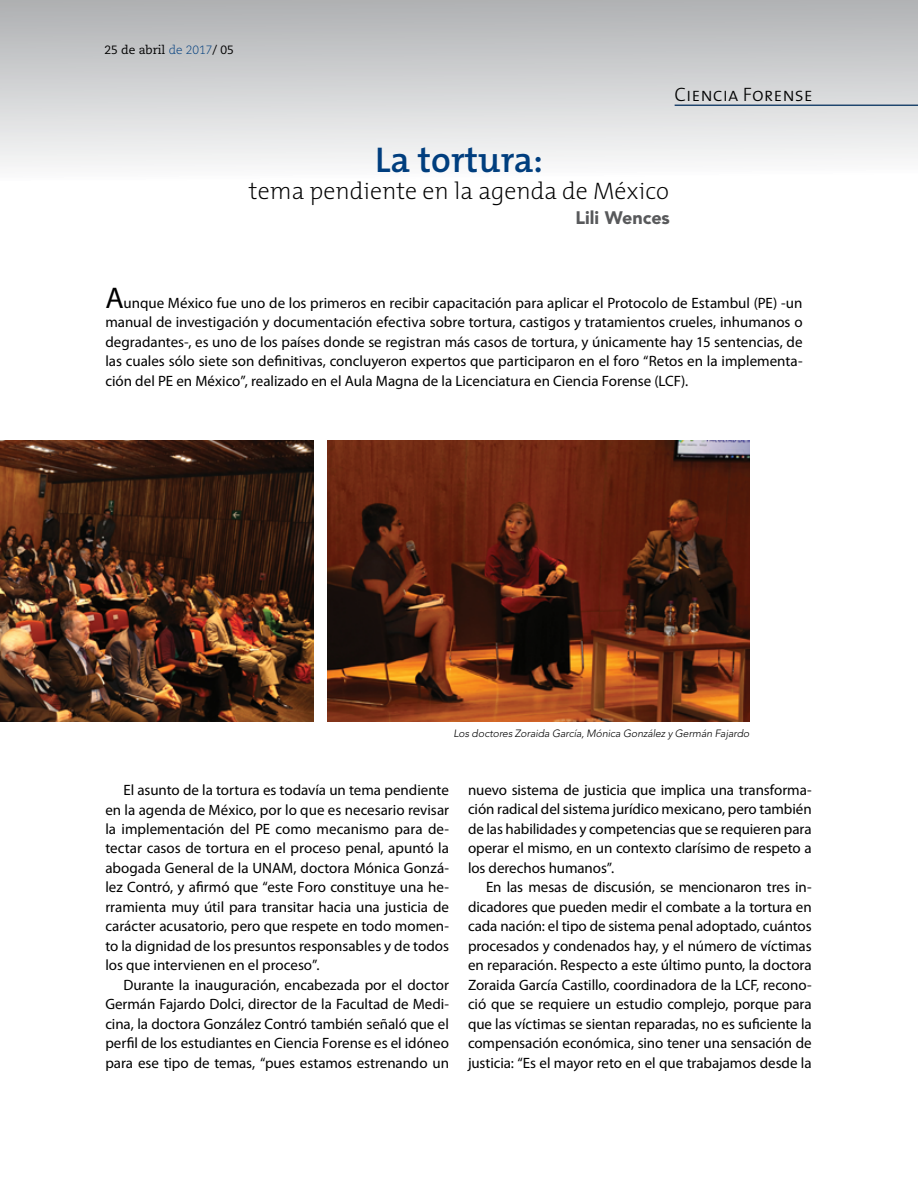
<style>
.page{position:relative;width:918px;height:1188px;background:#fff}
.page>*{position:absolute;margin:0;border:0;box-sizing:border-box;transform-origin:0 0}
.t1{font:600 36px "The Mix";color:#003e7e}
.t2{font:200 24px "The Mix";color:#000}
.t3{font:19.5px "The Mix Light Caps";color:#000101}
.t4{font:900 18px "Avenir LT Std";color:#58595b}
.t5{font:15px/19.5px "Myriad Pro";letter-spacing:-.005em;color:#000;text-align:justify}
.t6{font:12px "Caecilia LT Std";color:#000}
.t7{font:italic 300 10.5px "Avenir LT Std";letter-spacing:-.005em;color:#000}
.s1{font-weight:300;color:#003e7e}
.s2{font-size:30px}
</style>
<div class="page">
<img style="left:328px;top:441px;width:422px;height:280px">
<img style="left:0;top:441px;width:313px;height:280px">
<div style="left:0;top:0;width:918px;height:180px;background:linear-gradient(to bottom,#aeb0b2,#fcfcfd)"></div>
<hr style="left:661px;top:102px;width:257px;height:4px;background:#000;opacity:.25">
<p class="t6" style="left:105px;top:43px;width:131px">25 de abril <span class="s1">de 2017</span>/ 05</p>
<h3 class="t3" style="left:674px;top:78px;width:140px">Ciencia Forense</h3>
<h1 class="t1" style="left:375px;top:130px;width:169px">La tortura:</h1>
<h2 class="t2" style="left:249px;top:171px;width:422px">tema pendiente en la agenda de México</h2>
<p class="t4" style="left:575px;top:206px;width:96px">Lili Wences</p>
<p class="t5" style="left:105px;top:292px;width:699px"><span class="s2">A</span>unque México fue uno de los primeros en recibir capacitación para aplicar el Protocolo de Estambul (PE) -un manual de investigación y documentación efectiva sobre tortura, castigos y tratamientos crueles, inhumanos o degradantes-, es uno de los países donde se registran más casos de tortura, y únicamente hay 15 sentencias, de las cuales sólo siete son definitivas, concluyeron expertos que participaron en el foro “Retos en la implementa&shy;ción del PE en México”, realizado en el Aula Magna de la Licenciatura en Ciencia Forense (LCF).</p>
<p class="t7" style="left:454px;top:727px;width:297px">Los doctores Zoraida García, Mónica González y Germán Fajardo</p>
<p class="t5" style="left:105px;top:780px;width:345px;text-indent:18px">El asunto de la tortura es todavía un tema pendiente en la agenda de México, por lo que es necesario revisar la implementación del PE como mecanismo para de&shy;tectar casos de tortura en el proceso penal, apuntó la abogada General de la UNAM, doctora Mónica Gonzá&shy;lez Contró, y afirmó que “este Foro constituye una he&shy;rramienta muy útil para transitar hacia una justicia de carácter acusatorio, pero que respete en todo momen&shy;to la dignidad de los presuntos responsables y de todos los que intervienen en el proceso”.</p>
<p class="t5" style="left:105px;top:975px;width:345px;text-indent:18px">Durante la inauguración, encabezada por el doctor Germán Fajardo Dolci, director de la Facultad de Medi&shy;cina, la doctora González Contró también señaló que el perfil de los estudiantes en Ciencia Forense es el idóneo para ese tipo de temas, “pues estamos estrenando un</p>
<p class="t5" style="left:468px;top:780px;width:345px">nuevo sistema de justicia que implica una transforma&shy;ción radical del sistema jurídico mexicano, pero también de las habilidades y competencias que se requieren para operar el mismo, en un contexto clarísimo de respeto a los derechos humanos”.</p>
<p class="t5" style="left:468px;top:877px;width:345px;text-indent:18px">En las mesas de discusión, se mencionaron tres in&shy;dicadores que pueden medir el combate a la tortura en cada nación: el tipo de sistema penal adoptado, cuántos procesados y condenados hay, y el número de víctimas en reparación. Respecto a este último punto, la doctora Zoraida García Castillo, coordinadora de la LCF, recono&shy;ció que se requiere un estudio complejo, porque para que las víctimas se sientan reparadas, no es suficiente la compensación económica, sino tener una sensación de justicia: “Es el mayor reto en el que trabajamos desde la</p>
</div>
